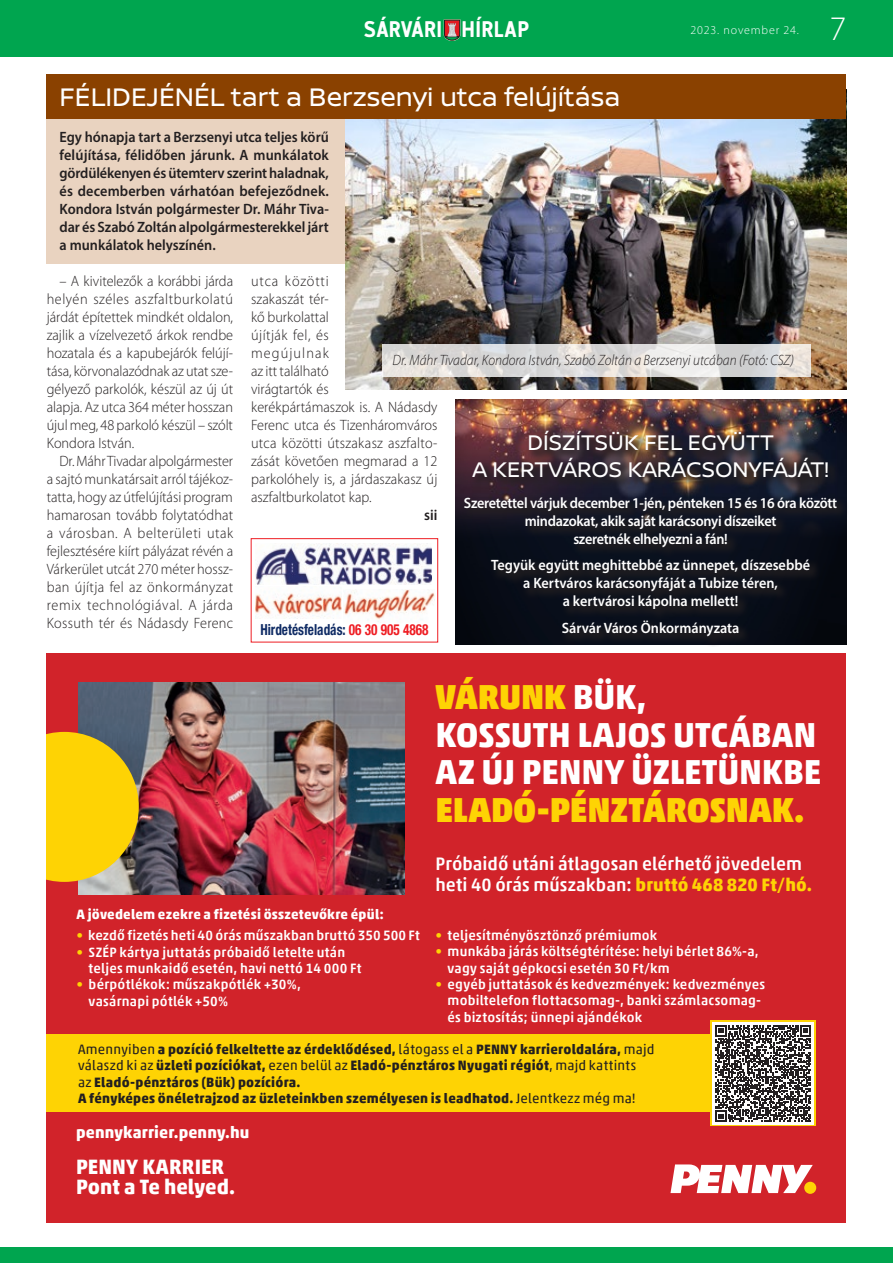
<style>
.page{position:relative;width:893px;height:1263px;background:#fff}
.page>*{position:absolute;margin:0;border:0;box-sizing:border-box;transform-origin:0 0}
.t1{font:700 34.8px/37.8px "Akko For Penny";letter-spacing:-.005em;color:#fff}
.t2{font:300 34.5px "Myriad Pro";color:#fff}
._1_cim{font:27px "Nissan Brand";color:#fff}
.t3{font:900 22.65px "Finador";letter-spacing:.02em;color:#fff;scale:.85 1}
._1_cim-2{font:22.5px "Nissan Brand";color:#fff}
.t4{font:700 20.85px/20.9px "Akko For Penny";letter-spacing:.005em;color:#fff}
.t5{font:500 18.15px/21.8px "Akko For Penny";color:#fff}
.t6{font:700 16.35px "Akko For Penny";letter-spacing:.01em;color:#fff}
._0_szöveg{font:700 condensed 15.3px "Helvetica Neue LT Pro";color:#0f2b64;scale:.87 1}
._1_szöveg{font:300 15px/18px "Myriad Pro";letter-spacing:.005em;color:#231f20;text-align:justify;scale:.95 1}
._1_lead_3-3_mm_ketha{font:600 15px/18px "Myriad Pro";color:#231f20;text-align:justify;scale:.95 1}
._1_szöveg-2{font:600 15px "Myriad Pro";color:#fff;scale:.95 1}
._1_cim-3{font:600 15px "Myriad Pro";letter-spacing:-.02em;color:#fff;scale:.95 1}
._1_képalá{font:italic 300 15px "Myriad Pro";color:#231f20;scale:.9 1}
._1_szöveg-3{font:600 15px "Myriad Pro";color:#231f20;scale:.95 1}
.t7{font:500 13.65px/16.4px "Akko For Penny";letter-spacing:.015em;color:#fff}
.t8{font:700 13.65px/16.4px "Akko For Penny";letter-spacing:.015em;color:#231f20}
.t9{font:700 13.65px "Akko For Penny";letter-spacing:.015em;color:#fff}
.t10{font:300 12px "Myriad Pro";letter-spacing:.07em;color:#fff}
.s1{color:#ee1d23}
.s2{color:#fed304}
.s3{font-weight:900;color:#fed304}
.s4{font-weight:700;color:#fed304}
.s5{font-weight:400}
</style>
<div class="page">
<div style="left:47px;top:105px;width:391px;height:159px;background:#e9d3c0"></div>
<img style="left:346px;top:119px;width:500px;height:271px">
<img style="left:455px;top:400px;width:391px;height:97px">
<div style="left:47px;top:74px;width:799px;height:45px;background:#8a4100"></div>
<div style="left:0;top:0;width:893px;height:57px;background:#00a54f"></div>
<div style="left:0;top:1247px;width:893px;height:16px;background:#00a54f"></div>
<div style="left:47px;top:653px;width:799px;height:569px;background:#d1232a"></div>
<div style="left:804px;top:1182px;width:12px;height:12px;background:#fed304;border-radius:50%"></div>
<svg style="left:670px;top:1164px;width:143px;height:29px"></svg>
<img style="left:78px;top:683px;width:327px;height:211px">
<svg style="left:47px;top:732px;width:92px;height:150px;background:#e3c018"></svg>
<div style="left:47px;top:1034px;width:769px;height:78px;background:#fed304"></div>
<div style="left:711px;top:1020px;width:105px;height:106px;background:linear-gradient(to right,#fffefd,#fffefd)"></div>
<div style="left:712px;top:1022px;width:102px;height:102px;background:#fffefd"></div>
<svg style="left:715px;top:1025px;width:96px;height:96px"></svg>
<div style="left:461px;top:426px;width:388px;height:221px;background:#231f20;opacity:.75"></div>
<svg style="left:382px;top:344px;width:428px;height:32px;background:#dfdddb"></svg>
<img style="left:256px;top:593px;width:86px;height:26px">
<img style="left:344px;top:590px;width:91px;height:32px">
<img style="left:256px;top:544px;width:176px;height:40px">
<div style="left:251px;top:538px;width:187px;height:104px;border:1px solid #ee1d23"></div>
<svg style="left:444px;top:19px;width:16px;height:22px"></svg>
<h3 class="t3" style="left:363px;top:13px;width:197px">SÁRVÁRI HÍRLAP</h3>
<p class="t10" style="left:690px;top:23px;width:110px">2023. november 24.</p>
<h2 class="t2" style="left:829px;top:8px;width:18px">7</h2>
<p class="_1_cim" style="left:60px;top:77px;width:562px">FÉLIDEJÉNÉL tart a Berzsenyi utca felújítása</p>
<p class="_1_lead_3-3_mm_ketha" style="left:60px;top:128px;width:285px">Egy hónapja tart a Berzsenyi utca teljes körű felújítása, félidőben járunk. A munkálatok gördülékenyen és ütemterv szerint haladnak, és decemberben várhatóan befejeződnek.<br>Kondora István polgármester Dr. Máhr Tiva&shy;dar és Szabó Zoltán alpolgármesterekkel járt a munkálatok helyszínén.</p>
<p class="_1_szöveg" style="left:47px;top:272px;width:198px;text-indent:13px">– A kivitelezők a korábbi járda helyén széles aszfaltburkolatú járdát építettek mindkét oldalon, zajlik a vízelvezető árkok rendbe hozatala és a kapubejárók felújí&shy;tása, körvonalazódnak az utat sze&shy;gélyező parkolók, készül az új út alapja. Az utca 364 méter hosszan újul meg, 48 parkoló készül – szólt Kondora István.</p>
<p class="_1_szöveg" style="left:47px;top:452px;width:198px;text-indent:13px">Dr. Máhr Tivadar alpolgármester a sajtó munkatársait arról tájékoz&shy;tatta, hogy az útfelújítási program hamarosan tovább folytatódhat a városban. A belterületi utak fejlesztésére kiírt pályázat révén a Várkerület utcát 270 méter hossz&shy;ban újítja fel az önkormányzat remix technológiával. A járda Kossuth tér és Nádasdy Ferenc</p>
<p class="_1_szöveg" style="left:251px;top:272px;width:198px;text-align:left">utca közötti<br>szakaszát tér-<br>kő burkolattal<br>újítják fel, és<br>megújulnak<br>az itt található<br>virágtartók és<br>kerékpártámaszok is. A Nádasdy<br>Ferenc utca és Tizenháromváros utca közötti útszakasz aszfalto&shy;zását követően megmarad a 12 parkolóhely is, a járdaszakasz új aszfaltburkolatot kap.</p>
<p class="_1_szöveg-3" style="left:424px;top:506px;width:15px">sii</p>
<p class="_1_képalá" style="left:393px;top:351px;width:447px">Dr. Máhr Tivadar, Kondora István, Szabó Zoltán a Berzsenyi utcában (Fotó: CSZ)</p>
<p class="_1_cim-2" style="left:528px;top:426px;width:248px">DÍSZÍTSÜK FEL EGYÜTT</p>
<p class="_1_cim-2" style="left:472px;top:453px;width:358px">A KERTVÁROS KARÁCSONYFÁJÁT!</p>
<p class="_1_cim-3" style="left:464px;top:493px;width:394px">Szeretettel várjuk december 1-jén, pénteken 15 és 16 óra között</p>
<p class="_1_cim-3" style="left:525px;top:511px;width:267px">mindazokat, akik saját karácsonyi díszeiket</p>
<p class="_1_cim-3" style="left:573px;top:529px;width:164px">szeretnék elhelyezni a fán!</p>
<p class="_1_szöveg-2" style="left:491px;top:555px;width:337px">Tegyük együtt meghittebbé az ünnepet, díszesebbé</p>
<p class="_1_szöveg-2" style="left:523px;top:573px;width:270px">a Kertváros karácsonyfáját a Tubize téren,</p>
<p class="_1_szöveg-2" style="left:563px;top:591px;width:187px">a kertvárosi kápolna mellett!</p>
<p class="_1_szöveg-2" style="left:562px;top:618px;width:189px">Sárvár Város Önkormányzata</p>
<p class="_0_szöveg" style="left:260px;top:620px;width:195px">Hirdetésfeladás: <span class="s1">06 30 905 4868</span></p>
<p class="t9" style="left:77px;top:905px;width:309px">A jövedelem ezekre a fizetési összetevőkre épül:</p>
<p class="t7" style="left:77px;top:927px;width:345px"><span class="s2">•</span> kezdő fizetés heti 40 órás műszakban bruttó 350 500 Ft</p>
<p class="t7" style="left:89px;top:944px;width:274px;text-indent:-12px"><span class="s2">•</span> SZÉP kártya juttatás próbaidő letelte után teljes munkaidő esetén, havi nettó 14 000 Ft</p>
<p class="t7" style="left:89px;top:976px;width:214px;text-indent:-12px"><span class="s2">•</span> bérpótlékok: műszakpótlék +30%, vasárnapi pótlék +50%</p>
<p class="t1" style="left:435px;top:677px;width:387px"><span class="s3">VÁRUNK</span> BÜK,<br>KOSSUTH LAJOS UTCÁBAN<br>AZ ÚJ PENNY ÜZLETÜNKBE<br><span class="s3">ELADÓ-PÉNZTÁROSNAK.</span></p>
<p class="t5" style="left:435px;top:852px;width:378px">Próbaidő utáni átlagosan elérhető jövedelem heti 40 órás műszakban: <span class="s4">bruttó 468 820 Ft/hó.</span></p>
<p class="t7" style="left:435px;top:927px;width:223px"><span class="s2">•</span> teljesítményösztönző prémiumok</p>
<p class="t7" style="left:448px;top:943px;width:313px;text-indent:-12px"><span class="s2">•</span> munkába járás költségtérítése: helyi bérlet 86%-a, vagy saját gépkocsi esetén 30 Ft/km</p>
<p class="t7" style="left:448px;top:976px;width:319px;text-indent:-12px"><span class="s2">•</span> egyéb juttatások és kedvezmények: kedvezményes mobiltelefon flottacsomag-, banki számlacsomag&shy;és biztosítás; ünnepi ajándékok</p>
<p class="t8" style="left:78px;top:1041px;width:578px"><span class="s5">Amennyiben</span> a pozíció felkeltette az érdeklődésed, <span class="s5">látogass el a</span> PENNY karrieroldalára, <span class="s5">majd válaszd ki az</span> üzleti pozíciókat, <span class="s5">ezen belül az</span> Eladó-pénztáros Nyugati régiót<span class="s5">, majd kattints<br>az</span> Eladó-pénztáros (Bük) pozícióra.<br>A fényképes önéletrajzod az üzleteinkben személyesen is leadhatod. <span class="s5">Jelentkezz még ma!</span></p>
<p class="t6" style="left:76px;top:1122px;width:175px">pennykarrier.penny.hu</p>
<p class="t4" style="left:76px;top:1156px;width:161px">PENNY KARRIER<br>Pont a Te helyed.</p>
</div>
